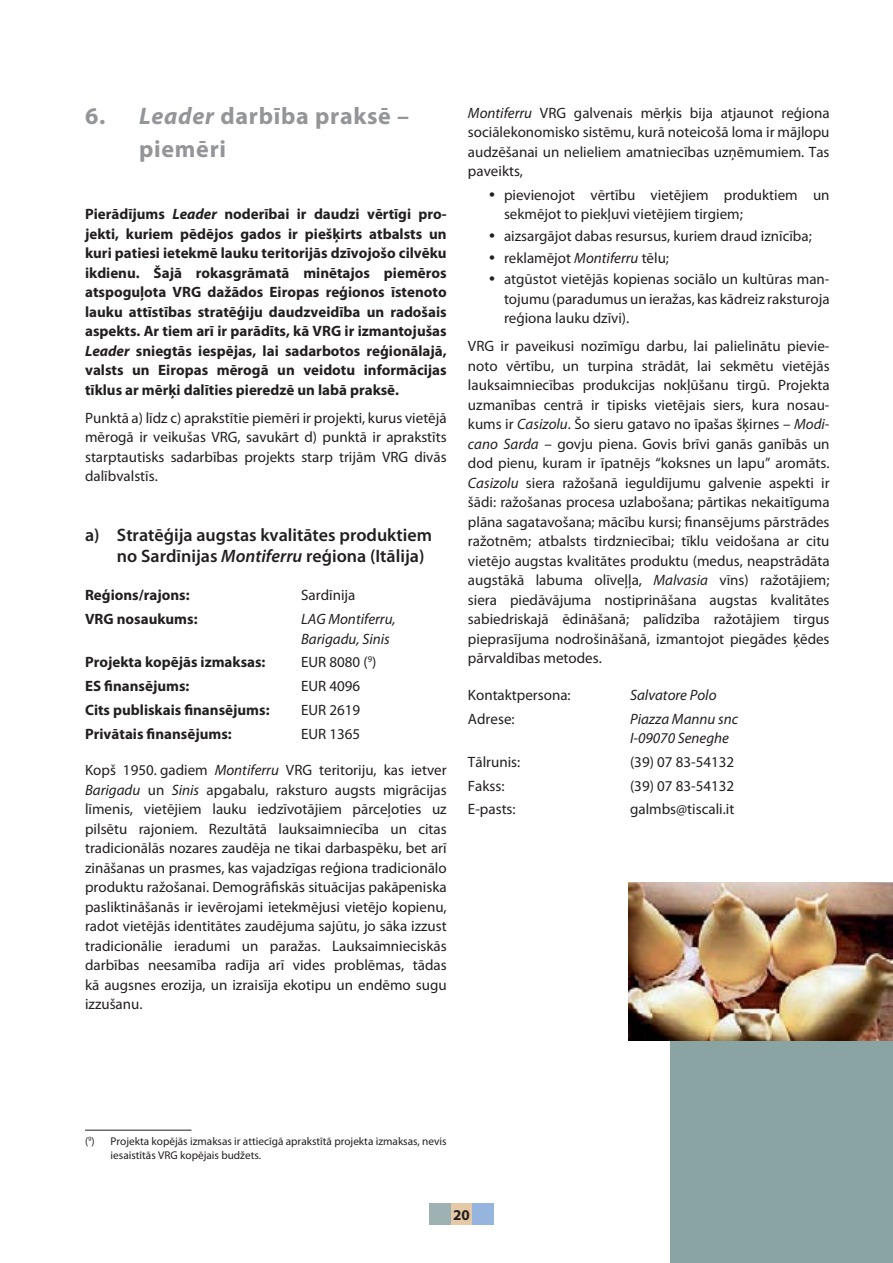
<style>
.page{position:relative;width:893px;height:1263px;background:#fff}
.page>*{position:absolute;margin:0;border:0;box-sizing:border-box;transform-origin:0 0}
.t1{font:700 24px/33px "Myriad Pro";letter-spacing:.03em;color:#939598}
.t2{font:21px/41.1px "Myriad Pro";color:#231f20}
.t3{font:600 18px/21px "Myriad Pro";color:#231f20}
.t4{font:15px/19.5px "Myriad Pro";color:#231f20;text-align:justify}
.t5{font:700 15px/19.5px "Myriad Pro";color:#231f20;text-align:justify}
.t6{font:italic 15px/19.5px "Myriad Pro";color:#231f20}
.t7{font:11.25px/14.2px "Myriad Pro";color:#231f20}
.s1{font-style:italic}
</style>
<div class="page">
<div style="left:429px;top:1203px;width:22px;height:22px;background:#9eb2b3"></div>
<div style="left:451px;top:1203px;width:21px;height:22px;background:#e5c8a5"></div>
<div style="left:472px;top:1203px;width:21px;height:22px;background:#95b5df"></div>
<div style="left:670px;top:1040px;width:222px;height:223px;background:#8aa4a3"></div>
<img style="left:628px;top:882px;width:264px;height:158px">
<hr style="left:85px;top:1130px;width:106px;height:1px;background:#231f20">
<h1 class="t1" style="left:139px;top:101px;width:272px;text-indent:-54px">6. <span class="s1">Leader</span> darbība praksē – piemēri</h1>
<p class="t5" style="left:85px;top:206px;width:363px">Pierādījums <span class="s1">Leader</span> noderībai ir daudzi vērtīgi pro&shy;jekti, kuriem pēdējos gados ir piešķirts atbalsts un kuri patiesi ietekmē lauku teritorijās dzīvojošo cilvēku ikdienu. Šajā rokasgrāmatā minētajos piemēros atspoguļota VRG dažādos Eiropas reģionos īstenoto lauku attīstības stratēģiju daudzveidība un radošais aspekts. Ar tiem arī ir parādīts, kā VRG ir izmantojušas <span class="s1">Leader</span> sniegtās iespējas, lai sadarbotos reģionālajā, valsts un Eiropas mērogā un veidotu informācijas tīklus ar mērķi dalīties pieredzē un labā praksē.</p>
<p class="t4" style="left:85px;top:409px;width:363px">Punktā a) līdz c) aprakstītie piemēri ir projekti, kurus vietējā mērogā ir veikušas VRG, savukārt d) punktā ir aprakstīts starptautisks sadarbības projekts starp trijām VRG divās dalībvalstīs.</p>
<p class="t3" style="left:117px;top:525px;width:316px;text-indent:-32px">a) Stratēģija augstas kvalitātes produktiem no Sardīnijas <span class="s1">Montiferru</span> reģiona (Itālija)</p>
<p class="t5" style="left:85px;top:587px;width:106px">Reģions/rajons:</p>
<p class="t4" style="left:301px;top:587px;width:56px">Sardīnija</p>
<p class="t5" style="left:85px;top:610px;width:114px">VRG nosaukums:</p>
<p class="t6" style="left:301px;top:610px;width:96px">LAG Montiferru,<br>Barigadu, Sinis</p>
<p class="t5" style="left:85px;top:654px;width:182px">Projekta kopējās izmaksas:</p>
<p class="t4" style="left:301px;top:654px;width:77px">EUR 8080 (<sup>9</sup>)</p>
<p class="t5" style="left:85px;top:677px;width:106px">ES finansējums:</p>
<p class="t4" style="left:301px;top:677px;width:61px">EUR 4096</p>
<p class="t5" style="left:85px;top:701px;width:186px">Cits publiskais finansējums:</p>
<p class="t4" style="left:301px;top:701px;width:61px">EUR 2619</p>
<p class="t5" style="left:85px;top:725px;width:148px">Privātais finansējums:</p>
<p class="t4" style="left:301px;top:725px;width:61px">EUR 1365</p>
<p class="t4" style="left:85px;top:761px;width:363px">Kopš 1950. gadiem <span class="s1">Montiferru</span> VRG teritoriju, kas ietver <span class="s1">Barigadu</span> un <span class="s1">Sinis</span> apgabalu, raksturo augsts migrācijas līmenis, vietējiem lauku iedzīvotājiem pārceļoties uz pilsētu rajoniem. Rezultātā lauksaimniecība un citas tradicionālās nozares zaudēja ne tikai darbaspēku, bet arī zināšanas un prasmes, kas vajadzīgas reģiona tradicionālo produktu ražošanai. Demogrāfiskās situācijas pakāpeniska pasliktināšanās ir ievērojami ietekmējusi vietējo kopienu, radot vietējās identitātes zaudējuma sajūtu, jo sāka izzust tradicionālie ieradumi un paražas. Lauksaimnieciskās darbības neesamība radīja arī vides problēmas, tādas kā augsnes erozija, un izraisīja ekotipu un endēmo sugu izzušanu.</p>
<p class="t4" style="left:468px;top:104px;width:363px"><span class="s1">Montiferru</span> VRG galvenais mērķis bija atjaunot reģiona sociālekonomisko sistēmu, kurā noteicošā loma ir mājlopu audzēšanai un nelieliem amatniecības uzņēmumiem. Tas paveikts,</p>
<p class="t4" style="left:504px;top:186px;width:327px">pievienojot vērtību vietējiem produktiem un sekmējot to piekļuvi vietējiem tirgiem;</p>
<p class="t4" style="left:504px;top:226px;width:327px;line-height:21.6px;text-align:left">aizsargājot dabas resursus, kuriem draud iznīcība; reklamējot <span class="s1">Montiferru</span> tēlu;<br>atgūstot vietējās kopienas sociālo un kultūras man-</p>
<p class="t4" style="left:504px;top:290px;width:327px">tojumu (paradumus un ieražas, kas kādreiz raksturoja reģiona lauku dzīvi).</p>
<p class="t4" style="left:468px;top:338px;width:363px">VRG ir paveikusi nozīmīgu darbu, lai palielinātu pievie&shy;noto vērtību, un turpina strādāt, lai sekmētu vietējās lauksaimniecības produkcijas nokļūšanu tirgū. Projekta uzmanības centrā ir tipisks vietējais siers, kura nosau&shy;kums ir <span class="s1">Casizolu</span>. Šo sieru gatavo no īpašas šķirnes – <span class="s1">Modi&shy;cano Sarda</span> – govju piena. Govis brīvi ganās ganībās un dod pienu, kuram ir īpatnējs “koksnes un lapu” aromāts.<br><span class="s1">Casizolu</span> siera ražošanā ieguldījumu galvenie aspekti ir šādi: ražošanas procesa uzlabošana; pārtikas nekaitīguma plāna sagatavošana; mācību kursi; finansējums pārstrādes ražotnēm; atbalsts tirdzniecībai; tīklu veidošana ar citu vietējo augstas kvalitātes produktu (medus, neapstrādāta augstākā labuma olīveļļa, <span class="s1">Malvasia</span> vīns) ražotājiem; siera piedāvājuma nostiprināšana augstas kvalitātes sabiedriskajā ēdināšanā; palīdzība ražotājiem tirgus pieprasījuma nodrošināšanā, izmantojot piegādes ķēdes pārvaldības metodes.</p>
<p class="t4" style="left:468px;top:686px;width:104px">Kontaktpersona:</p>
<p class="t6" style="left:630px;top:686px;width:88px">Salvatore Polo</p>
<p class="t4" style="left:468px;top:710px;width:48px">Adrese:</p>
<p class="t6" style="left:630px;top:710px;width:109px">Piazza Mannu snc<br>I-09070 Seneghe</p>
<p class="t4" style="left:468px;top:753px;width:54px">Tālrunis:</p>
<p class="t4" style="left:630px;top:753px;width:106px">(39) 07 83-54132</p>
<p class="t4" style="left:468px;top:777px;width:38px">Fakss:</p>
<p class="t4" style="left:630px;top:777px;width:106px">(39) 07 83-54132</p>
<p class="t4" style="left:468px;top:801px;width:49px">E-pasts:</p>
<p class="t4" style="left:630px;top:801px;width:106px">galmbs@tiscali.it</p>
<h2 class="t2" style="left:489px;top:174px;width:7px">• •</h2>
<h2 class="t2" style="left:489px;top:246px;width:7px;line-height:21.6px">• •</h2>
<p class="t7" style="left:111px;top:1134px;width:337px;text-indent:-26px">(<sup>9</sup>) Projekta kopējās izmaksas ir attiecīgā aprakstītā projekta izmaksas, nevis iesaistītās VRG kopējais budžets.</p>
<p class="t5" style="left:453px;top:1206px;width:18px">20</p>
</div>
